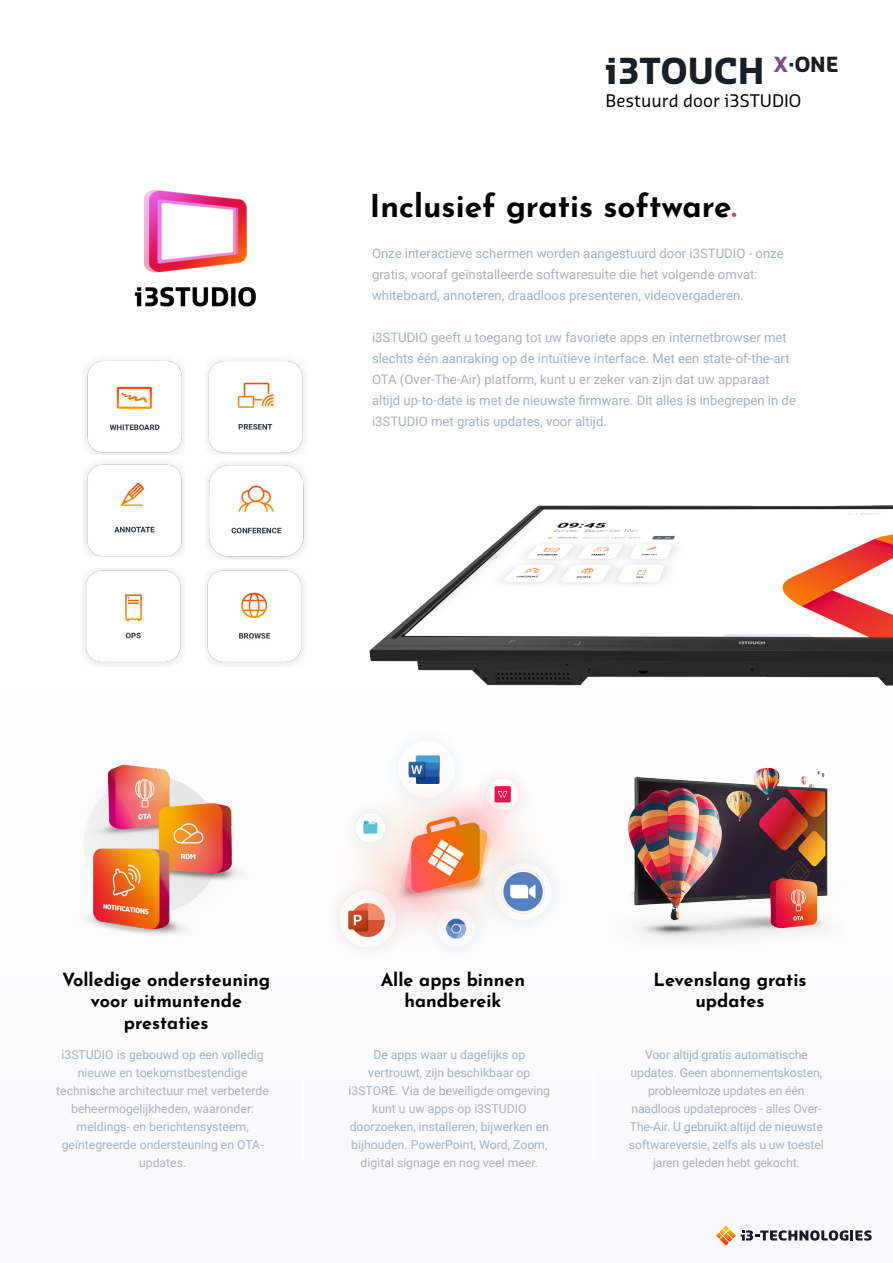
<style>
.page{position:relative;width:893px;height:1263px;background:#fff}
.page>*{position:absolute;margin:0;border:0;box-sizing:border-box;transform-origin:0 0}
.t1{font:700 34.95px "Sansa";color:#171f28}
.t2{font:700 31.5px "Josefin Sans";color:#020203}
.t3{font:700 18px/21.6px "Josefin Sans";color:#020203;text-align:center}
.t4{font:16.95px "Sansa";color:#020203}
.t5{font:13.05px/21px "Roboto";color:#a5b2c1}
.t6{font:12.3px/18px "Roboto";letter-spacing:-.01em;color:#a5b2c0;text-align:center}
.t7{font:12.3px/18px "Roboto";color:#a5b2c1;text-align:center}
.s1{color:#b14b96}
</style>
<div class="page">
<img style="left:88px;top:764px;width:151px;height:170px">
<img style="left:369px;top:505px;width:524px;height:181px">
<img style="left:85px;top:359px;width:99px;height:95px">
<img style="left:206px;top:359px;width:99px;height:95px">
<img style="left:206px;top:463px;width:100px;height:96px">
<img style="left:206px;top:569px;width:98px;height:96px">
<img style="left:83px;top:569px;width:100px;height:96px">
<img style="left:84px;top:463px;width:100px;height:94px">
<img style="left:340px;top:755px;width:213px;height:152px">
<img style="left:628px;top:767px;width:200px;height:140px">
<img style="left:134px;top:190px;width:122px;height:117px">
<img style="left:338px;top:907px;width:486px;height:339px">
<svg style="left:716px;top:1226px;width:156px;height:19px"></svg>
<h1 class="t1" style="left:606px;top:48px;width:235px">i3TOUCH <sup>X</sup><sup>·ONE</sup></h1>
<p class="t4" style="left:605px;top:89px;width:197px">Bestuurd door i3STUDIO</p>
<h2 class="t2" style="left:370px;top:177px;width:369px">Inclusief gratis software<span class="s1">.</span></h2>
<p class="t5" style="left:372px;top:243px;width:413px">Onze interactieve schermen worden aangestuurd door i3STUDIO - onze gratis, vooraf geïnstalleerde softwaresuite die het volgende omvat: whiteboard, annoteren, draadloos presenteren, videovergaderen.</p>
<p class="t5" style="left:372px;top:327px;width:425px">i3STUDIO geeft u toegang tot uw favoriete apps en internetbrowser met slechts één aanraking op de intuïtieve interface. Met een state-of-the-art OTA (Over-The-Air) platform, kunt u er zeker van zijn dat uw apparaat altijd up-to-date is met de nieuwste firmware. Dit alles is inbegrepen in de i3STUDIO met gratis updates, voor altijd.</p>
<h3 class="t3" style="left:62px;top:966px;width:210px">Volledige ondersteuning voor uitmuntende prestaties</h3>
<p class="t7" style="left:56px;top:1045px;width:214px">i3STUDIO is gebouwd op een volledig nieuwe en toekomstbestendige technische architectuur met verbeterde beheermogelijkheden, waaronder: meldings- en berichtensysteem, geïntegreerde ondersteuning en OTA&shy;updates.</p>
<h3 class="t3" style="left:381px;top:966px;width:146px">Alle apps binnen handbereik</h3>
<p class="t6" style="left:348px;top:1045px;width:203px">De apps waar u dagelijks op vertrouwt, zijn beschikbaar op i3STORE. Via de beveiligde omgeving kunt u uw apps op i3STUDIO doorzoeken, installeren, bijwerken en bijhouden. PowerPoint, Word, Zoom, digital signage en nog veel meer.</p>
<h3 class="t3" style="left:653px;top:966px;width:155px">Levenslang gratis updates</h3>
<p class="t6" style="left:629px;top:1045px;width:196px">Voor altijd gratis automatische updates. Geen abonnementskosten, probleemloze updates en één naadloos updateproces - alles Over-The-Air. U gebruikt altijd de nieuwste softwareversie, zelfs als u uw toestel jaren geleden hebt gekocht.</p>
</div>
